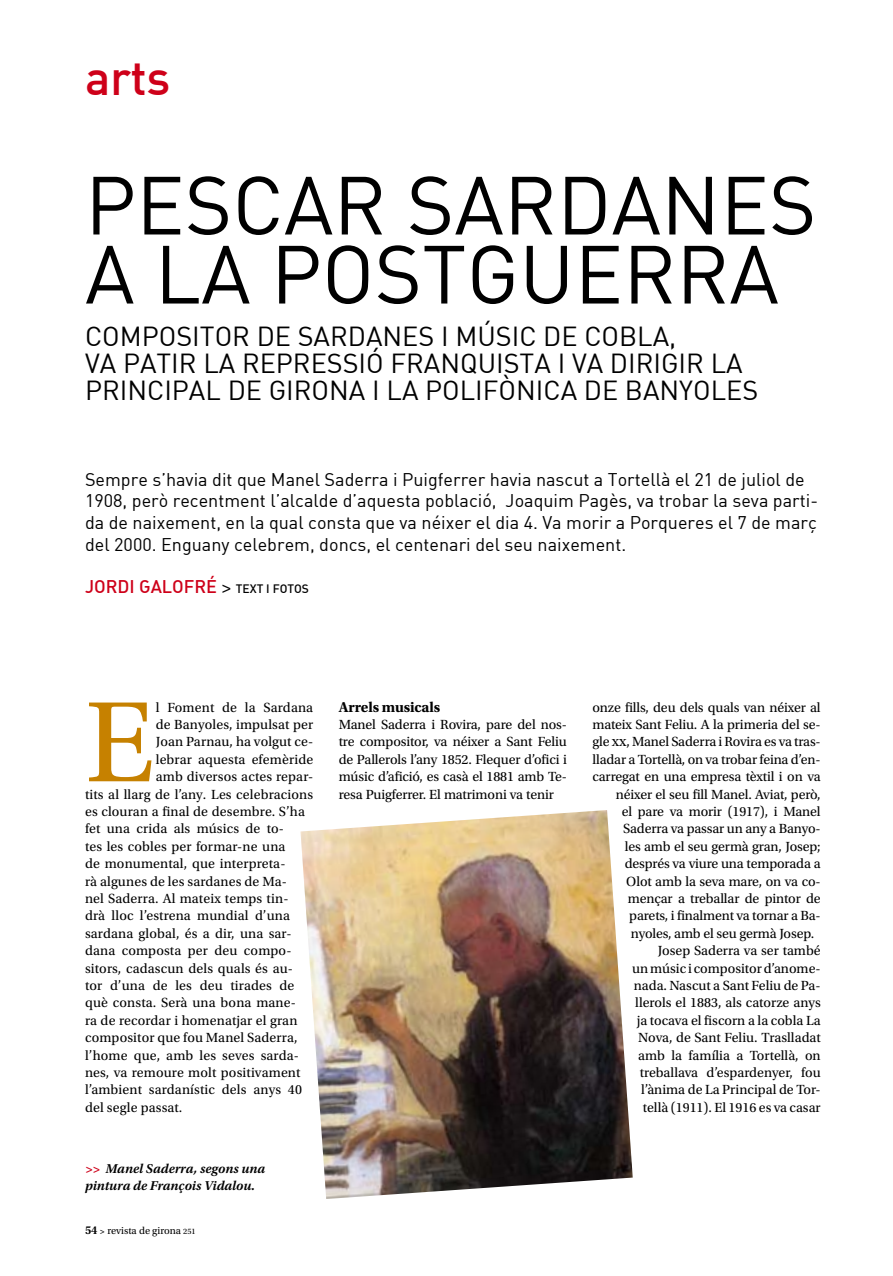
<style>
.page{position:relative;width:893px;height:1276px;background:#fff}
.page>*{position:absolute;margin:0;border:0;box-sizing:border-box;transform-origin:0 0}
.t1{font:120.6px "Utopia Std";color:#c68100}
.t2{font:81px/69px "DIN";color:#000}
.t3{font:48px "DIN Medium Alternate";color:#ce0019}
.t4{font:27px/27px "DIN";color:#000}
.t5{font:18px/21.6px "DIN";color:#000}
.t6{font:18px "DIN Medium Alternate";color:#ce0019}
.t7{font:700 15px "Utopia Std";letter-spacing:-.01em;color:#000}
.t8{font:13.95px/17.4px "Utopia Std";color:#000;text-align:justify}
.t9{font:italic 600 13.5px/17.4px "Utopia Std";color:#000}
.t10{font:10.5px "Utopia Std";color:#000}
.s1{font-family:"Utopia Std";font-weight:600;color:#000}
.s2{font-size:12px;color:#000}
.s3{color:#ce0019}
.s4{font-weight:600;font-size:12px}
.s5{font-weight:600;font-size:9px}
.s6{font-size:8.25px}
</style>
<div class="page">
<img style="left:300px;top:810px;width:333px;height:389px">
<h3 class="t3" style="left:85px;top:47px;width:87px">ARTS</h3>
<h2 class="t2" style="left:85px;top:169px;width:725px">Pescar sardanes<br>A la postguerra</h2>
<h3 class="t4" style="left:85px;top:322px;width:672px">Compositor de sardanes i músic de cobla,<br>va patir la repressió franquista i va dirigir La<br>Principal de Girona i la Polifònica de Banyoles</h3>
<p class="t5" style="left:85px;top:468px;width:734px">Sempre s’havia dit que Manel Saderra i Puigferrer havia nascut a Tortellà el 21 de juliol de 1908, però recentment l’alcalde d’aquesta població, Joaquim Pagès, va trobar la seva parti&shy;da de naixement, en la qual consta que va néixer el dia 4. Va morir a Porqueres el 7 de març del 2000. Enguany celebrem, doncs, el centenari del seu naixement.</p>
<p class="t6" style="left:85px;top:575px;width:196px">JORDI GALOFRÉ <span class="s1">&gt;</span> <span class="s2">TEXT I FOTOS</span></p>
<h1 class="t1" style="left:85px;top:677px;width:71px">E</h1>
<p class="t8" style="left:156px;top:698px;width:159px">l Foment de la Sardana</p>
<p class="t8" style="left:156px;top:716px;width:159px">de Banyoles, impulsat per</p>
<p class="t8" style="left:156px;top:733px;width:159px">Joan Parnau, ha volgut ce-</p>
<p class="t8" style="left:156px;top:751px;width:159px">lebrar aquesta efemèride</p>
<p class="t8" style="left:156px;top:768px;width:159px">amb diversos actes repar-</p>
<p class="t8" style="left:85px;top:785px;width:230px">tits al llarg de l’any. Les celebracions</p>
<p class="t8" style="left:85px;top:803px;width:221px">es clouran a final de desembre. S’ha</p>
<p class="t8" style="left:85px;top:820px;width:200px">fet una crida als músics de to-</p>
<p class="t8" style="left:85px;top:838px;width:202px">tes les cobles per formar-ne una</p>
<p class="t8" style="left:85px;top:855px;width:202px">de monumental, que interpreta-</p>
<p class="t8" style="left:85px;top:872px;width:203px">rà algunes de les sardanes de Ma-</p>
<p class="t8" style="left:85px;top:890px;width:205px">nel Saderra. Al mateix temps tin-</p>
<p class="t8" style="left:85px;top:907px;width:206px">drà lloc l’estrena mundial d’una</p>
<p class="t8" style="left:85px;top:925px;width:208px">sardana global, és a dir, una sar-</p>
<p class="t8" style="left:85px;top:942px;width:208px">dana composta per deu compo-</p>
<p class="t8" style="left:85px;top:959px;width:209px">sitors, cadascun dels quals és au-</p>
<p class="t8" style="left:85px;top:977px;width:211px">tor d’una de les deu tirades de</p>
<p class="t8" style="left:85px;top:994px;width:212px">què consta. Serà una bona mane-</p>
<p class="t8" style="left:85px;top:1012px;width:214px">ra de recordar i homenatjar el gran</p>
<p class="t8" style="left:85px;top:1029px;width:214px">compositor que fou Manel Saderra,</p>
<p class="t8" style="left:85px;top:1046px;width:215px">l’home que, amb les seves sarda-</p>
<p class="t8" style="left:85px;top:1064px;width:217px">nes, va remoure molt positivament</p>
<p class="t8" style="left:85px;top:1081px;width:218px">l’ambient sardanístic dels anys 40</p>
<p class="t8" style="left:85px;top:1099px;width:99px">del segle passat.</p>
<p class="t9" style="left:85px;top:1159px;width:182px"><span class="s3">&gt;&gt;</span> Manel Saderra, segons una pintura de François Vidalou.</p>
<p class="t10" style="left:85px;top:1224px;width:112px"><span class="s4">54</span> <span class="s5">&gt;</span> revista de girona <span class="s6">251</span></p>
<p class="t7" style="left:339px;top:698px;width:103px">Arrels musicals</p>
<p class="t8" style="left:339px;top:716px;width:230px">Manel Saderra i Rovira, pare del nos&shy;tre compositor, va néixer a Sant Feliu de Pallerols l’any 1852. Flequer d’ofici i músic d’afició, es casà el 1881 amb Te&shy;resa Puigferrer. El matrimoni va tenir</p>
<p class="t8" style="left:592px;top:698px;width:230px">onze fills, deu dels quals van néixer al</p>
<p class="t8" style="left:592px;top:716px;width:230px">mateix Sant Feliu. A la primeria del se-</p>
<p class="t8" style="left:592px;top:733px;width:230px">gle xx, Manel Saderra i Rovira es va tras-</p>
<p class="t8" style="left:592px;top:751px;width:230px">lladar a Tortellà, on va trobar feina d’en-</p>
<p class="t8" style="left:592px;top:768px;width:230px">carregat en una empresa tèxtil i on va</p>
<p class="t8" style="left:616px;top:785px;width:206px">néixer el seu fill Manel. Aviat, però,</p>
<p class="t8" style="left:622px;top:803px;width:200px">el pare va morir (1917), i Manel</p>
<p class="t8" style="left:623px;top:820px;width:199px">Saderra va passar un any a Banyo-</p>
<p class="t8" style="left:625px;top:838px;width:197px">les amb el seu germà gran, Josep;</p>
<p class="t8" style="left:625px;top:855px;width:197px">després va viure una temporada a</p>
<p class="t8" style="left:626px;top:872px;width:196px">Olot amb la seva mare, on va co-</p>
<p class="t8" style="left:628px;top:890px;width:194px">mençar a treballar de pintor de</p>
<p class="t8" style="left:629px;top:907px;width:193px">parets, i finalment va tornar a Ba-</p>
<p class="t8" style="left:631px;top:925px;width:185px">nyoles, amb el seu germà Josep.</p>
<p class="t8" style="left:658px;top:942px;width:164px">Josep Saderra va ser també</p>
<p class="t8" style="left:632px;top:959px;width:190px">un músic i compositor d’anome-</p>
<p class="t8" style="left:634px;top:977px;width:188px">nada. Nascut a Sant Feliu de Pa-</p>
<p class="t8" style="left:635px;top:994px;width:187px">llerols el 1883, als catorze anys</p>
<p class="t8" style="left:637px;top:1012px;width:185px">ja tocava el fiscorn a la cobla La</p>
<p class="t8" style="left:638px;top:1029px;width:184px">Nova, de Sant Feliu. Traslladat</p>
<p class="t8" style="left:638px;top:1046px;width:184px">amb la família a Tortellà, on</p>
<p class="t8" style="left:640px;top:1064px;width:182px">treballava d’espardenyer, fou</p>
<p class="t8" style="left:641px;top:1081px;width:181px">l’ànima de La Principal de Tor-</p>
<p class="t8" style="left:643px;top:1099px;width:179px">tellà (1911). El 1916 es va casar</p>
</div>
